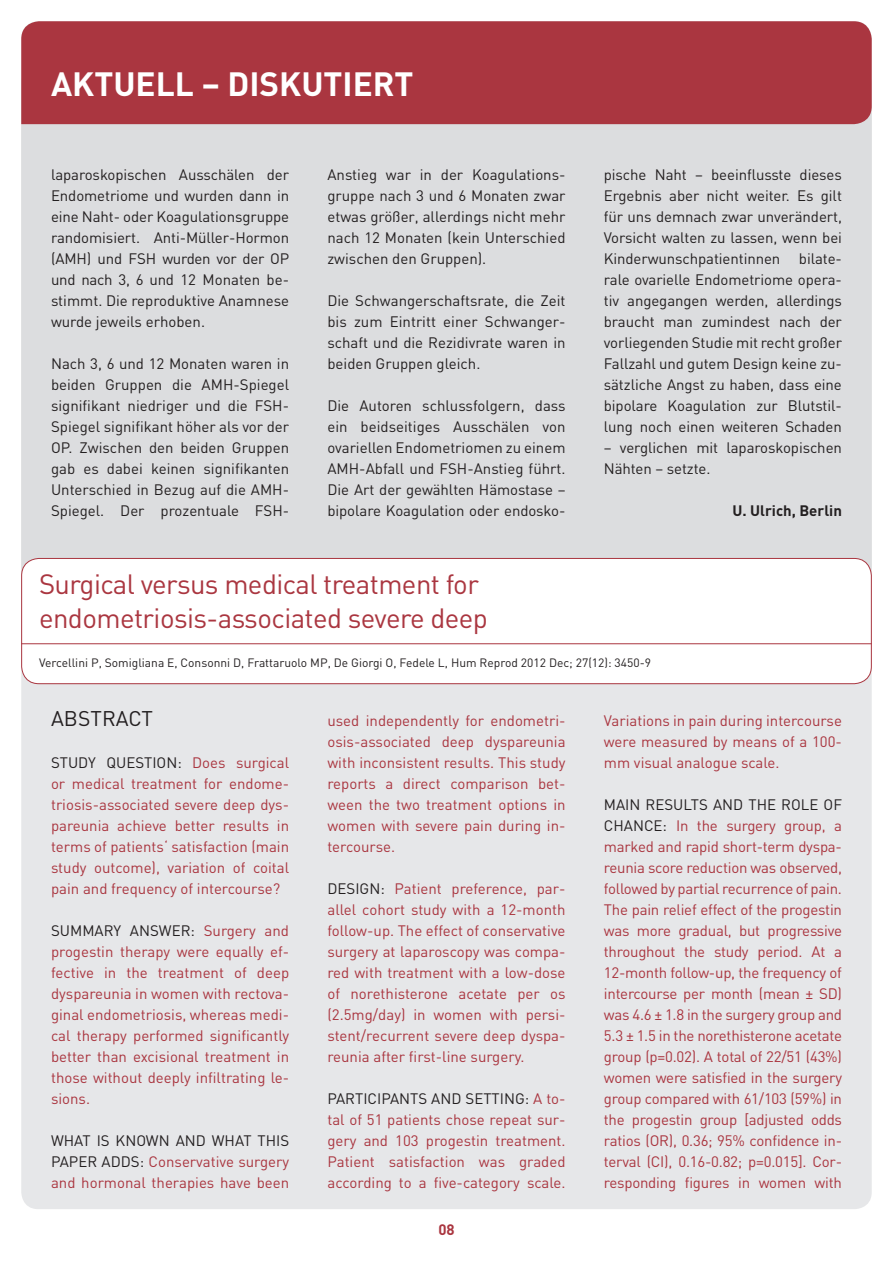
<style>
.page{position:relative;width:893px;height:1263px;background:#fff}
.page>*{position:absolute;margin:0;border:0;box-sizing:border-box;transform-origin:0 0}
.t1{font:700 33.3px "DIN";color:#fff}
.t2{font:27.6px/33.6px "DIN";letter-spacing:-.02em;color:#aa3640}
.t3{font:21px "DIN";letter-spacing:.005em;color:#231f20}
.t4{font:15px/21px "DIN";color:#aa3640;text-align:justify}
.t5{font:15px/21px "DIN";color:#231f20;text-align:justify}
.t6{font:700 15px "DIN";color:#231f20}
.t7{font:700 15px "DIN";color:#aa3640}
.t8{font:12px "DIN";color:#231f20}
.s1{color:#231f20}
</style>
<div class="page">
<div style="left:21px;top:21px;width:851px;height:1188px;background:#e6e7e9;border-radius:17px"></div>
<div style="left:21px;top:67px;width:851px;height:541px;background:#dcdddf;border-radius:17px"></div>
<div style="left:21px;top:21px;width:851px;height:103px;background:#aa3640"></div>
<div style="left:22px;top:558px;width:849px;height:126px;background:#fff;border-radius:17px"></div>
<div style="left:21px;top:558px;width:851px;height:126px;border:1px solid #aa3640;border-radius:17px"></div>
<hr style="left:21px;top:643px;width:851px;height:1px;background:#aa3640">
<h1 class="t1" style="left:51px;top:62px;width:22px">AKTUELL</h1>
<h1 class="t1" style="left:202px;top:62px;width:46px">– DISKUTIERT</h1>
<p class="t5" style="left:51px;top:164px;width:240px">laparoskopischen Ausschälen der Endometriome und wurden dann in eine Naht- oder Koagulationsgruppe randomisiert. Anti-Müller-Hormon (AMH) und FSH wurden vor der OP und nach 3, 6 und 12 Monaten be&shy;stimmt. Die reproduktive Anamnese wurde jeweils erhoben.</p>
<p class="t5" style="left:51px;top:353px;width:240px">Nach 3, 6 und 12 Monaten waren in beiden Gruppen die AMH-Spiegel signifikant niedriger und die FSH-Spiegel signifikant höher als vor der OP. Zwischen den beiden Gruppen gab es dabei keinen signifikanten Unterschied in Bezug auf die AMH-Spiegel. Der prozentuale FSH-</p>
<p class="t5" style="left:327px;top:164px;width:240px">Anstieg war in der Koagulations&shy;gruppe nach 3 und 6 Monaten zwar etwas größer, allerdings nicht mehr nach 12 Monaten (kein Unterschied zwischen den Gruppen).</p>
<p class="t5" style="left:327px;top:290px;width:240px">Die Schwangerschaftsrate, die Zeit bis zum Eintritt einer Schwanger&shy;schaft und die Rezidivrate waren in beiden Gruppen gleich.</p>
<p class="t5" style="left:327px;top:395px;width:240px">Die Autoren schlussfolgern, dass ein beidseitiges Ausschälen von ovariellen Endometriomen zu einem AMH-Abfall und FSH-Anstieg führt.<br>Die Art der gewählten Hämostase – bipolare Koagulation oder endosko-</p>
<p class="t5" style="left:604px;top:164px;width:240px">pische Naht – beeinflusste dieses Ergebnis aber nicht weiter. Es gilt für uns demnach zwar unverändert, Vorsicht walten zu lassen, wenn bei Kinderwunschpatientinnen bilate&shy;rale ovarielle Endometriome opera&shy;tiv angegangen werden, allerdings braucht man zumindest nach der vorliegenden Studie mit recht großer Fallzahl und gutem Design keine zu&shy;sätzliche Angst zu haben, dass eine bipolare Koagulation zur Blutstil&shy;lung noch einen weiteren Schaden</p>
<p class="t5" style="left:604px;top:437px;width:240px">– verglichen mit laparoskopischen<br>Nähten – setzte.</p>
<p class="t6" style="left:732px;top:501px;width:111px">U. ULRICH, BERLIN</p>
<h2 class="t2" style="left:39px;top:567px;width:450px">Surgical versus medical treatment for endometriosis-associated severe deep</h2>
<p class="t8" style="left:39px;top:656px;width:613px">Vercellini P, Somigliana E, Consonni D, Frattaruolo MP, De Giorgi O, Fedele L, Hum Reprod 2012 Dec; 27(12): 3450-9</p>
<h3 class="t3" style="left:51px;top:705px;width:104px">ABSTRACT</h3>
<p class="t5" style="left:51px;top:752px;width:19px">Stud</p>
<p class="t5" style="left:88px;top:752px;width:38px">y question</p>
<p class="t4" style="left:51px;top:752px;width:240px;text-indent:126px"><span class="s1">:</span> Does surgical or medical treatment for endome&shy;triosis-associated severe deep dys&shy;pareunia achieve better results in terms of patients‘ satisfaction (main study outcome), variation of coital pain and frequency of intercourse?</p>
<p class="t5" style="left:51px;top:920px;width:21px">Summar</p>
<p class="t5" style="left:114px;top:920px;width:37px">y Answer</p>
<p class="t4" style="left:51px;top:920px;width:240px;text-indent:140px"><span class="s1">:</span> Surgery and progestin therapy were equally ef&shy;fective in the treatment of deep dyspareunia in women with rectova&shy;ginal endometriosis, whereas medi&shy;cal therapy performed significantly better than excisional treatment in those without deeply infiltrating le&shy;sions.</p>
<p class="t5" style="left:51px;top:1130px;width:23px">What</p>
<p class="t5" style="left:97px;top:1130px;width:31px">is known</p>
<p class="t5" style="left:176px;top:1130px;width:11px">and</p>
<p class="t5" style="left:212px;top:1130px;width:11px">what</p>
<p class="t5" style="left:257px;top:1130px;width:9px">this</p>
<p class="t5" style="left:51px;top:1151px;width:10px">paper</p>
<p class="t5" style="left:102px;top:1151px;width:11px">adds</p>
<p class="t4" style="left:51px;top:1151px;width:240px;text-align:right"><span class="s1">:</span> Conservative surgery<br>and hormonal therapies have been</p>
<p class="t4" style="left:327px;top:710px;width:240px">used independently for endometri&shy;osis-associated deep dyspareunia with inconsistent results. This study reports a direct comparison bet&shy;ween the two treatment options in women with severe pain during in&shy;tercourse.</p>
<p class="t5" style="left:327px;top:878px;width:20px">Design</p>
<p class="t4" style="left:327px;top:878px;width:240px;text-indent:53px"><span class="s1">:</span> Patient preference, par&shy;allel cohort study with a 12-month follow-up. The effect of conservative surgery at laparoscopy was compa&shy;red with treatment with a low-dose of norethisterone acetate per os (2.5mg/day) in women with persi&shy;stent/recurrent severe deep dyspa&shy;reunia after first-line surgery.</p>
<p class="t5" style="left:327px;top:1088px;width:18px">Participants</p>
<p class="t5" style="left:431px;top:1088px;width:11px">and</p>
<p class="t5" style="left:466px;top:1088px;width:10px">setting</p>
<p class="t4" style="left:327px;top:1088px;width:240px;text-indent:197px"><span class="s1">:</span> A to&shy;tal of 51 patients chose repeat sur&shy;gery and 103 progestin treatment.<br>Patient satisfaction was graded according to a five-category scale.</p>
<p class="t7" style="left:438px;top:1220px;width:18px">08</p>
<p class="t4" style="left:604px;top:710px;width:240px">Variations in pain during intercourse were measured by means of a 100- mm visual analogue scale.</p>
<p class="t5" style="left:604px;top:794px;width:21px">Main</p>
<p class="t5" style="left:646px;top:794px;width:10px">results</p>
<p class="t5" style="left:713px;top:794px;width:11px">and</p>
<p class="t5" style="left:748px;top:794px;width:10px">the</p>
<p class="t5" style="left:781px;top:794px;width:10px">role</p>
<p class="t5" style="left:824px;top:794px;width:10px">of</p>
<p class="t5" style="left:604px;top:815px;width:11px">chance</p>
<p class="t4" style="left:604px;top:815px;width:240px;text-indent:59px"><span class="s1">:</span> In the surgery group, a marked and rapid short-term dyspa&shy;reunia score reduction was observed, followed by partial recurrence of pain.<br>The pain relief effect of the progestin was more gradual, but progressive throughout the study period. At a 12-month follow-up, the frequency of intercourse per month (mean ± SD) was 4.6 ± 1.8 in the surgery group and 5.3 ± 1.5 in the norethisterone acetate group (p=0.02). A total of 22/51 (43%) women were satisfied in the surgery group compared with 61/103 (59%) in the progestin group [adjusted odds ratios (OR), 0.36; 95% confidence in&shy;terval (CI), 0.16-0.82; p=0.015]. Cor&shy;responding figures in women with</p>
</div>
